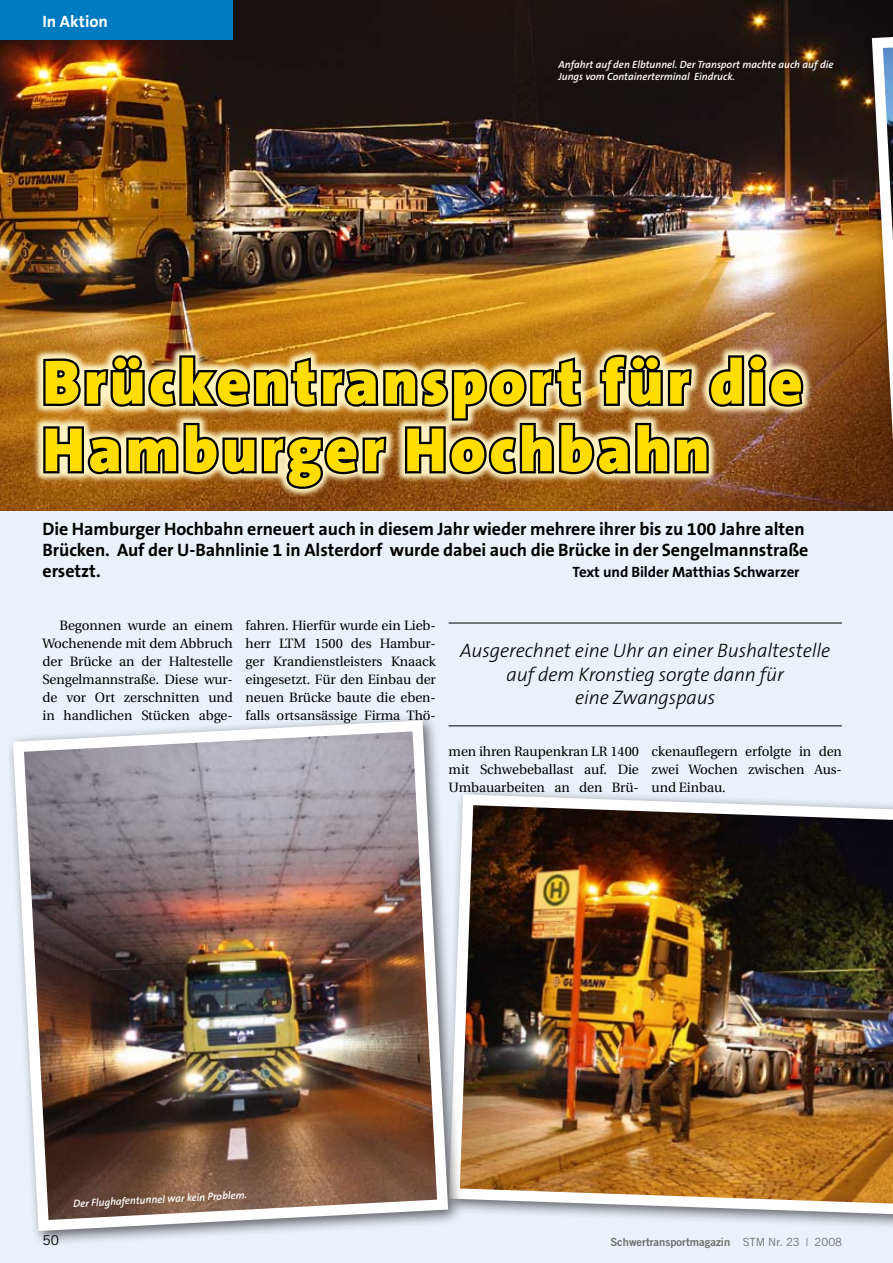
<style>
.page{position:relative;width:893px;height:1263px;background:#ebf1fa}
.page>*{position:absolute;margin:0;border:0;box-sizing:border-box;transform-origin:0 0}
.t1{font:900 63px/67.5px "The Sans B9";letter-spacing:.06em;color:#fd0}
.t2{font:italic 300 19.5px/23.4px "The Sans B3";letter-spacing:-.005em;color:#000;text-align:center}
.t3{font:700 18px/21px "The Sans B7";letter-spacing:-.005em;color:#000}
.t4{font:700 16.5px "The Sans B7";color:#fff}
.t5{font:700 15px "The Sans B7";letter-spacing:-.005em;color:#000}
.t6{font:13.5px/18px "Utopia";letter-spacing:-.005em;color:#000;text-align:justify}
.t7{font:13.5px "Trade Gothic";color:#000}
.t8{font:11.25px "Trade Gothic Bold Two";color:#6f6f6e}
.t9{font:italic 600 10.5px/12.3px "The Sans B6";color:#fff}
.s1{font-family:"Trade Gothic"}
</style>
<div class="page">
<img style="left:0;top:0;width:864px;height:511px">
<div style="left:0;top:0;width:233px;height:39px;background:#007bc2"></div>
<img style="left:32px;top:343px;width:780px;height:153px">
<svg style="left:41px;top:352px;width:765px;height:139px;background:#977c51"></svg>
<hr style="left:449px;top:623px;width:393px;height:1px;background:#000">
<hr style="left:449px;top:725px;width:393px;height:1px;background:#000">
<img style="left:462px;top:791px;width:431px;height:435px">
<div style="left:864px;top:0;width:29px;height:513px;background:#000;opacity:.6"></div>
<svg style="left:866px;top:0;width:27px;height:504px;background:#83664d"></svg>
<div style="left:5px;top:712px;width:457px;height:533px;background:#000;opacity:.6"></div>
<img style="left:7px;top:715px;width:447px;height:521px">
<p class="t4" style="left:43px;top:13px;width:67px">In Aktion</p>
<p class="t9" style="left:558px;top:59px;width:276px">Anfahrt auf den Elbtunnel. Der Transport machte auch auf die<br>Jungs vom Containerterminal Eindruck.</p>
<h1 class="t1" style="left:43px;top:351px;width:762px">Brückentransport für die<br>Hamburger Hochbahn</h1>
<h3 class="t3" style="left:43px;top:519px;width:767px">Die Hamburger Hochbahn erneuert auch in diesem Jahr wieder mehrere ihrer bis zu 100 Jahre alten<br>Brücken. Auf der U-Bahnlinie 1 in Alsterdorf wurde dabei auch die Brücke in der Sengelmannstraße ersetzt.</h3>
<p class="t5" style="left:573px;top:564px;width:229px">Text und Bilder Matthias Schwarzer</p>
<p class="t6" style="left:43px;top:617px;width:192px;text-indent:17px">Begonnen wurde an einem Wochenende mit dem Abbruch der Brücke an der Haltestelle Sengelmannstraße. Diese wur&shy;de vor Ort zerschnitten und in handlichen Stücken abge-</p>
<p class="t6" style="left:246px;top:617px;width:192px">fahren. Hierfür wurde ein Lieb&shy;herr LTM 1500 des Hambur&shy;ger Krandienstleisters Knaack eingesetzt. Für den Einbau der neuen Brücke baute die eben&shy;falls ortsansässige Firma Thö-</p>
<h2 class="t2" style="left:460px;top:640px;width:372px">Ausgerechnet eine Uhr an einer Bushaltestelle auf dem Kronstieg sorgte dann für<br>eine Zwangspaus</h2>
<p class="t6" style="left:449px;top:743px;width:192px">men ihren Raupenkran LR 1400 mit Schwebeballast auf. Die Umbauarbeiten an den Brü-</p>
<p class="t6" style="left:652px;top:743px;width:192px">ckenauflegern erfolgte in den zwei Wochen zwischen Aus&shy;und Einbau.</p>
<p class="t9" style="left:73px;top:1198px;width:175px;rotate:-3deg">Der Flughafentunnel war kein Problem.</p>
<p class="t7" style="left:43px;top:1232px;width:18px">50</p>
<p class="t8" style="left:610px;top:1235px;width:233px">Schwertransportmagazin <span class="s1">STM Nr. 23 | 2008</span></p>
</div>
